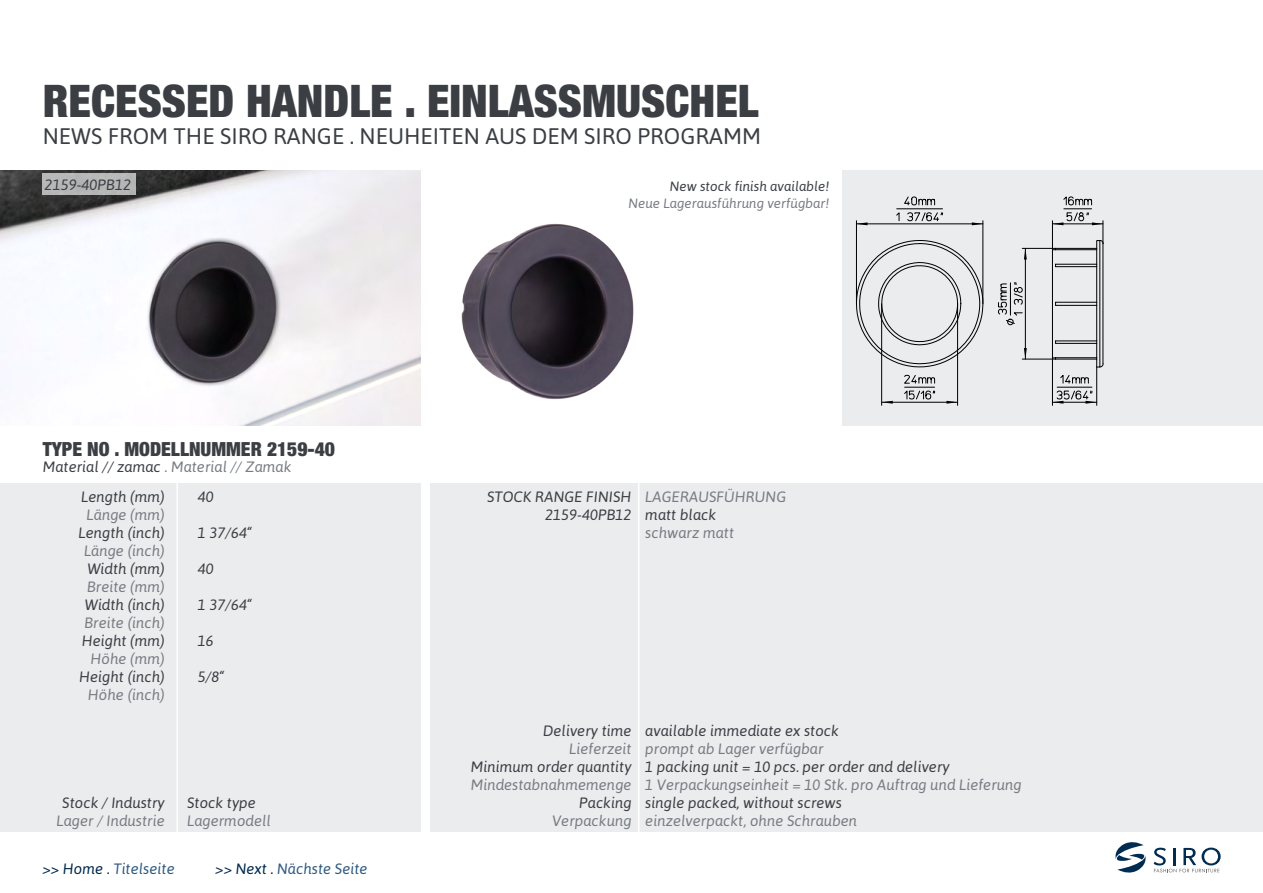
<style>
.page{position:relative;width:1263px;height:893px;background:#fff}
.page>*{position:absolute;margin:0;border:0;box-sizing:border-box;transform-origin:0 0}
.t1{font:900 condensed 45px "Helvetica Neue LTW1 G";color:#3b3f44}
.t2{font:22.5px "Asap";color:#3b3f44}
.t3{font:900 condensed 19.5px "Helvetica Neue LTW1 G";color:#3b3f44}
.t4{font:italic 15px/18px "Asap";color:#3b3f44;text-align:right}
.t5{font:italic 15px "Asap";color:#787c83}
.t6{font:italic 15px "Asap";color:#305a80}
.t7{font:italic 13.5px "Asap";color:#787c83}
.t8{font:italic 13.5px "Asap";color:#3b3f44}
.s1{color:#3b3f44}
.s2{color:#00294e}
</style>
<div class="page">
<svg style="left:1153px;top:848px;width:68px;height:24px"></svg>
<svg style="left:1115px;top:842px;width:31px;height:31px"></svg>
<img style="left:0;top:170px;width:421px;height:255px">
<div style="left:842px;top:170px;width:421px;height:255px;background:#ebecee"></div>
<hr style="left:1096px;top:367px;width:1px;height:38px;background:#000">
<hr style="left:1052px;top:358px;width:1px;height:47px;background:#000">
<svg style="left:1060px;top:375px;width:29px;height:9px"></svg>
<svg style="left:1053px;top:390px;width:44px;height:14px"></svg>
<hr style="left:1057px;top:387px;width:35px;height:1px;background:#000">
<hr style="left:1025px;top:248px;width:1px;height:111px;background:#000">
<hr style="left:1022px;top:359px;width:33px;height:1px;background:#000">
<hr style="left:1022px;top:248px;width:33px;height:1px;background:#000">
<svg style="left:1024px;top:248px;width:3px;height:12px"></svg>
<svg style="left:1024px;top:348px;width:3px;height:11px"></svg>
<svg style="left:998px;top:282px;width:25px;height:43px"></svg>
<hr style="left:1010px;top:283px;width:1px;height:32px;background:#000">
<svg style="left:1052px;top:196px;width:52px;height:172px"></svg>
<hr style="left:856px;top:224px;width:127px;height:1px;background:#000">
<hr style="left:983px;top:221px;width:1px;height:83px;background:#000">
<hr style="left:856px;top:221px;width:1px;height:83px;background:#000">
<svg style="left:857px;top:222px;width:10px;height:3px"></svg>
<svg style="left:972px;top:222px;width:11px;height:3px"></svg>
<svg style="left:904px;top:196px;width:31px;height:9px"></svg>
<svg style="left:896px;top:212px;width:3px;height:9px"></svg>
<svg style="left:907px;top:212px;width:36px;height:9px"></svg>
<hr style="left:897px;top:209px;width:45px;height:1px;background:#000">
<hr style="left:882px;top:402px;width:75px;height:1px;background:#000">
<hr style="left:957px;top:304px;width:1px;height:101px;background:#000">
<hr style="left:881px;top:304px;width:1px;height:101px;background:#000">
<svg style="left:882px;top:401px;width:11px;height:3px"></svg>
<svg style="left:946px;top:401px;width:11px;height:3px"></svg>
<svg style="left:904px;top:375px;width:31px;height:9px"></svg>
<svg style="left:904px;top:390px;width:31px;height:10px"></svg>
<hr style="left:905px;top:387px;width:30px;height:1px;background:#000">
<svg style="left:856px;top:240px;width:128px;height:128px"></svg>
<div style="left:0;top:483px;width:421px;height:349px;background:#ebecee"></div>
<div style="left:430px;top:483px;width:832px;height:349px;background:#ebecee"></div>
<img style="left:461px;top:223px;width:173px;height:176px">
<div style="left:43px;top:173px;width:93px;height:22px;background:#b7b7b7"></div>
<hr style="left:176px;top:480px;width:2px;height:359px;background:#fff">
<hr style="left:638px;top:473px;width:1px;height:366px;background:#fff">
<h1 class="t1" style="left:43px;top:74px;width:717px">RECESSED HANDLE . EINLASSMUSCHEL</h1>
<h2 class="t2" style="left:43px;top:123px;width:720px">NEWS FROM THE SIRO RANGE . NEUHEITEN AUS DEM SIRO PROGRAMM</h2>
<p class="t4" style="left:45px;top:175px;width:88px">2159-40PB12</p>
<h3 class="t3" style="left:43px;top:438px;width:294px">TYPE NO . MODELLNUMMER 2159-40</h3>
<p class="t5" style="left:43px;top:458px;width:250px"><span class="s1">Material // zamac</span> . Material // Zamak</p>
<p class="t4" style="left:81px;top:487px;width:85px">Length (mm)</p>
<p class="t5" style="left:87px;top:506px;width:80px">Länge (mm)</p>
<p class="t4" style="left:79px;top:523px;width:88px">Length (inch)</p>
<p class="t5" style="left:84px;top:542px;width:82px">Länge (inch)</p>
<p class="t4" style="left:87px;top:559px;width:79px">Width (mm)</p>
<p class="t5" style="left:87px;top:578px;width:79px">Breite (mm)</p>
<p class="t4" style="left:85px;top:595px;width:81px">Width (inch)</p>
<p class="t5" style="left:84px;top:614px;width:82px">Breite (inch)</p>
<p class="t4" style="left:82px;top:631px;width:84px">Height (mm)</p>
<p class="t5" style="left:91px;top:650px;width:76px">Höhe (mm)</p>
<p class="t4" style="left:79px;top:667px;width:87px">Height (inch)</p>
<p class="t5" style="left:88px;top:686px;width:78px">Höhe (inch)</p>
<p class="t4" style="left:198px;top:487px;width:18px">40</p>
<p class="t4" style="left:198px;top:523px;width:56px">1 37/64“</p>
<p class="t4" style="left:198px;top:559px;width:18px">40</p>
<p class="t4" style="left:198px;top:595px;width:56px">1 37/64“</p>
<p class="t4" style="left:198px;top:631px;width:18px">16</p>
<p class="t4" style="left:198px;top:667px;width:28px">5/8“</p>
<p class="t4" style="left:62px;top:793px;width:104px">Stock / Industry</p>
<p class="t5" style="left:57px;top:812px;width:110px">Lager / Industrie</p>
<p class="t4" style="left:187px;top:793px;width:70px">Stock type</p>
<p class="t5" style="left:187px;top:812px;width:85px">Lagermodell</p>
<p class="t6" style="left:43px;top:860px;width:134px"><span class="s2">&gt;&gt; Home .</span> Titelseite</p>
<p class="t6" style="left:215px;top:860px;width:154px"><span class="s2">&gt;&gt; Next .</span> Nächste Seite</p>
<p class="t8" style="left:670px;top:179px;width:161px">New stock finish available!</p>
<p class="t7" style="left:628px;top:195px;width:203px">Neue Lagerausführung verfügbar!</p>
<p class="t4" style="left:487px;top:487px;width:146px">STOCK RANGE FINISH<br>2159-40PB12</p>
<p class="t5" style="left:645px;top:488px;width:143px">LAGERAUSFÜHRUNG</p>
<p class="t4" style="left:645px;top:505px;width:73px">matt black</p>
<p class="t5" style="left:645px;top:524px;width:90px">schwarz matt</p>
<p class="t4" style="left:543px;top:721px;width:90px">Delivery time</p>
<p class="t5" style="left:569px;top:740px;width:64px">Lieferzeit</p>
<p class="t4" style="left:471px;top:757px;width:162px">Minimum order quantity</p>
<p class="t5" style="left:471px;top:776px;width:162px">Mindestabnahmemenge</p>
<p class="t4" style="left:579px;top:793px;width:54px">Packing</p>
<p class="t5" style="left:552px;top:812px;width:81px">Verpackung</p>
<p class="t4" style="left:645px;top:721px;width:195px">available immediate ex stock</p>
<p class="t5" style="left:645px;top:740px;width:180px">prompt ab Lager verfügbar</p>
<p class="t4" style="left:645px;top:757px;width:306px">1 packing unit = 10 pcs. per order and delivery</p>
<p class="t5" style="left:645px;top:776px;width:378px">1 Verpackungseinheit = 10 Stk. pro Auftrag und Lieferung</p>
<p class="t4" style="left:645px;top:793px;width:198px">single packed, without screws</p>
<p class="t5" style="left:645px;top:812px;width:213px">einzelverpackt, ohne Schrauben</p>
</div>
